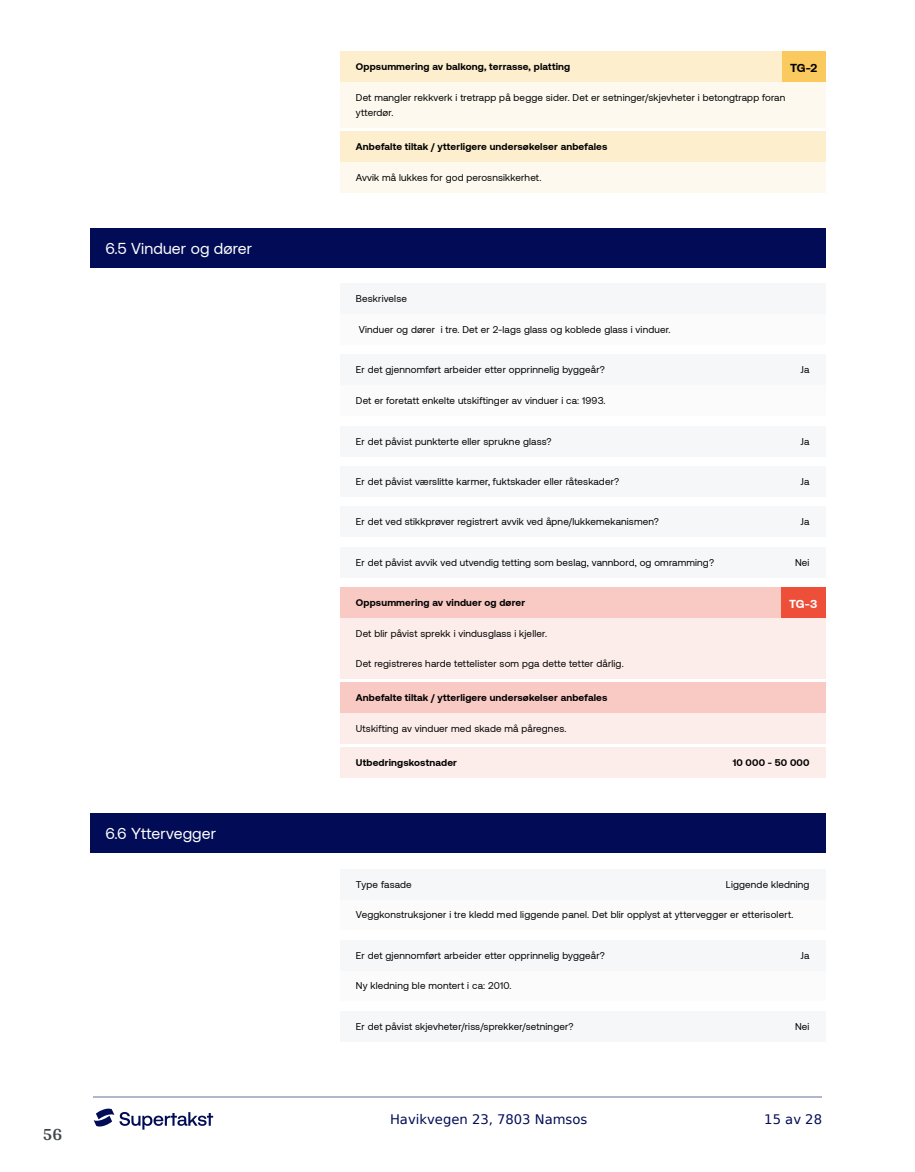
<style>
.page{position:relative;width:915px;height:1172px;background:#fff}
.page>*{position:absolute;margin:0;border:0;box-sizing:border-box;transform-origin:0 0}
.t1{font:700 18px "Arya";color:#414749}
.t2{font:15.75px "Aeonik";letter-spacing:.01em;color:#fff}
.t3{font:13.2px "DejaVu Sans";color:#020c56}
.t4{font:700 11.85px "Aeonik";color:#000}
.t5{font:700 11.85px "Aeonik";color:#fff}
.t6{font:9.9px/14.9px "Aeonik";letter-spacing:.015em;color:#000}
.t7{font:700 9.9px "Aeonik";letter-spacing:.015em;color:#000}
</style>
<div class="page">
<hr style="left:93px;top:1097px;width:728px;height:1px;background:#b2b5cb">
<svg style="left:94px;top:1108px;width:119px;height:21px"></svg>
<div style="left:89px;top:228px;width:736px;height:40px;background:#020c56"></div>
<div style="left:89px;top:814px;width:736px;height:39px;background:#020c56"></div>
<div style="left:340px;top:82px;width:485px;height:46px;background:#fef9ee"></div>
<div style="left:340px;top:162px;width:485px;height:31px;background:#fef9ee"></div>
<div style="left:340px;top:314px;width:485px;height:31px;background:#f5f7f8"></div>
<div style="left:340px;top:385px;width:485px;height:31px;background:#f5f7f8"></div>
<div style="left:340px;top:618px;width:485px;height:60px;background:#fdedea"></div>
<div style="left:340px;top:713px;width:485px;height:30px;background:#fdedea"></div>
<div style="left:340px;top:899px;width:485px;height:31px;background:#f5f7f8"></div>
<div style="left:340px;top:971px;width:485px;height:30px;background:#f5f7f8"></div>
<div style="left:340px;top:52px;width:485px;height:30px;background:#fdeece"></div>
<div style="left:781px;top:52px;width:44px;height:30px;background:#faca5f"></div>
<div style="left:340px;top:132px;width:485px;height:30px;background:#fdeece"></div>
<div style="left:340px;top:284px;width:485px;height:30px;background:#f5f7f8"></div>
<div style="left:340px;top:355px;width:485px;height:30px;background:#f5f7f8"></div>
<div style="left:340px;top:426px;width:485px;height:30px;background:#f5f7f8"></div>
<div style="left:340px;top:466px;width:485px;height:31px;background:#f5f7f8"></div>
<div style="left:340px;top:507px;width:485px;height:30px;background:#f5f7f8"></div>
<div style="left:340px;top:547px;width:485px;height:31px;background:#f5f7f8"></div>
<div style="left:340px;top:588px;width:485px;height:30px;background:#f9c9c3"></div>
<div style="left:780px;top:588px;width:45px;height:30px;background:#ed4f39"></div>
<div style="left:340px;top:682px;width:485px;height:31px;background:#f9c9c3"></div>
<div style="left:340px;top:747px;width:485px;height:31px;background:#fdedea"></div>
<div style="left:340px;top:869px;width:485px;height:30px;background:#f5f7f8"></div>
<div style="left:340px;top:940px;width:485px;height:31px;background:#f5f7f8"></div>
<div style="left:340px;top:1011px;width:485px;height:31px;background:#f5f7f8"></div>
<h2 class="t2" style="left:105px;top:240px;width:148px">6.5 Vinduer og dører</h2>
<h2 class="t2" style="left:105px;top:825px;width:112px">6.6 Yttervegger</h2>
<h1 class="t1" style="left:43px;top:1123px;width:21px">56</h1>
<p class="t7" style="left:356px;top:61px;width:216px">Oppsummering av balkong, terrasse, platting</p>
<p class="t4" style="left:789px;top:61px;width:29px">TG-2</p>
<p class="t6" style="left:356px;top:90px;width:431px">Det mangler rekkverk i tretrapp på begge sider. Det er setninger/skjevheter i betongtrapp foran ytterdør.</p>
<p class="t7" style="left:356px;top:141px;width:253px">Anbefalte tiltak / ytterligere undersøkelser anbefales</p>
<p class="t6" style="left:356px;top:170px;width:187px">Avvik må lukkes for god perosnsikkerhet.</p>
<p class="t6" style="left:356px;top:291px;width:53px">Beskrivelse</p>
<p class="t6" style="left:358px;top:322px;width:313px">Vinduer og dører i tre. Det er 2-lags glass og koblede glass i vinduer.</p>
<p class="t6" style="left:356px;top:363px;width:250px">Er det gjennomført arbeider etter opprinnelig byggeår?</p>
<p class="t6" style="left:800px;top:363px;width:10px">Ja</p>
<p class="t6" style="left:356px;top:393px;width:251px">Det er foretatt enkelte utskiftinger av vinduer i ca: 1993.</p>
<p class="t6" style="left:356px;top:434px;width:197px">Er det påvist punkterte eller sprukne glass?</p>
<p class="t6" style="left:800px;top:434px;width:10px">Ja</p>
<p class="t6" style="left:356px;top:474px;width:265px">Er det påvist værslitte karmer, fuktskader eller råteskader?</p>
<p class="t6" style="left:800px;top:474px;width:10px">Ja</p>
<p class="t6" style="left:356px;top:515px;width:304px">Er det ved stikkprøver registrert avvik ved åpne/lukkemekanismen?</p>
<p class="t6" style="left:800px;top:515px;width:10px">Ja</p>
<p class="t6" style="left:356px;top:555px;width:359px">Er det påvist avvik ved utvendig tetting som beslag, vannbord, og omramming?</p>
<p class="t6" style="left:794px;top:555px;width:16px">Nei</p>
<p class="t7" style="left:356px;top:597px;width:170px">Oppsummering av vinduer og dører</p>
<p class="t5" style="left:789px;top:597px;width:30px">TG-3</p>
<p class="t6" style="left:356px;top:626px;width:193px">Det blir påvist sprekk i vindusglass i kjeller.</p>
<p class="t6" style="left:356px;top:656px;width:269px">Det registreres harde tettelister som pga dette tetter dårlig.</p>
<p class="t7" style="left:356px;top:692px;width:253px">Anbefalte tiltak / ytterligere undersøkelser anbefales</p>
<p class="t6" style="left:356px;top:721px;width:212px">Utskifting av vinduer med skade må påregnes.</p>
<p class="t7" style="left:356px;top:757px;width:102px">Utbedringskostnader</p>
<p class="t7" style="left:732px;top:757px;width:78px">10 000 - 50 000</p>
<p class="t6" style="left:356px;top:877px;width:57px">Type fasade</p>
<p class="t6" style="left:725px;top:877px;width:85px">Liggende kledning</p>
<p class="t6" style="left:356px;top:907px;width:439px">Veggkonstruksjoner i tre kledd med liggende panel. Det blir opplyst at yttervegger er etterisolert.</p>
<p class="t6" style="left:356px;top:948px;width:250px">Er det gjennomført arbeider etter opprinnelig byggeår?</p>
<p class="t6" style="left:800px;top:948px;width:10px">Ja</p>
<p class="t6" style="left:356px;top:978px;width:157px">Ny kledning ble montert i ca: 2010.</p>
<p class="t6" style="left:356px;top:1019px;width:219px">Er det påvist skjevheter/riss/sprekker/setninger?</p>
<p class="t6" style="left:794px;top:1019px;width:16px">Nei</p>
<h3 class="t3" style="left:390px;top:1108px;width:199px">Havikvegen 23, 7803 Namsos</h3>
<h3 class="t3" style="left:764px;top:1108px;width:59px">15 av 28</h3>
</div>
